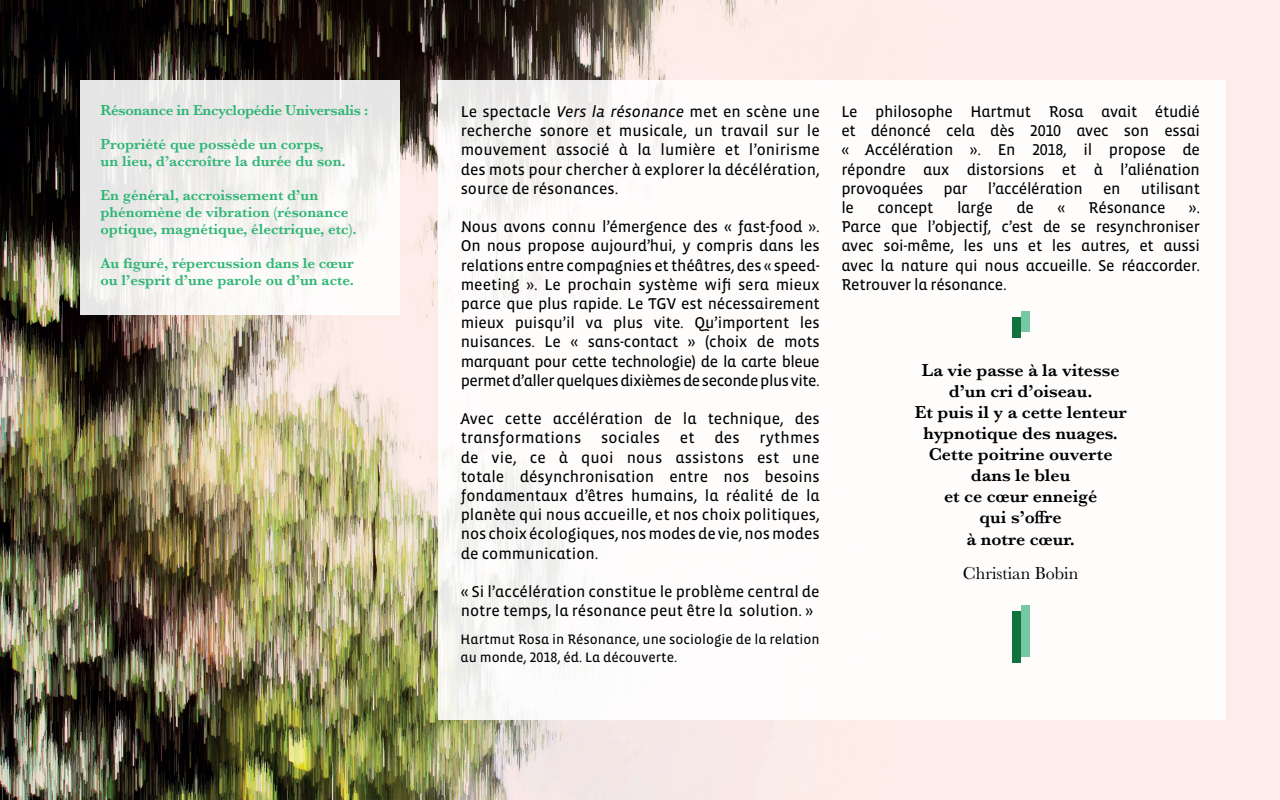
<style>
.page{position:relative;width:1280px;height:800px;background:#fff}
.page>*{position:absolute;margin:0;border:0;box-sizing:border-box;transform-origin:0 0}
.t1{font:600 18px/21.1px "Baskerville";color:#000001;text-align:center}
.t2{font:18px "Baskerville";color:#000001}
.t3{font:16px/19.2px "Vista Sans Alt Reg";letter-spacing:-.015em;color:#000001;text-align:justify}
.t4{font:600 15px/17px "Baskerville";color:#2db574}
.t5{font:600 15px "Baskerville";letter-spacing:-.02em;color:#2db574}
.t6{font:14px/18px "Vista Sans Alt Reg";color:#000001}
.s1{font-family:"Vista Sans Reg";font-style:italic}
</style>
<div class="page">
<img style="left:0;top:0;width:1280px;height:800px">
<div style="left:439px;top:80px;width:787px;height:640px;background:#fff"></div>
<svg style="left:80px;top:80px;width:320px;height:235px;fill:#efeeeb"></svg>
<div style="left:1012px;top:611px;width:9px;height:52px;background:#11723e"></div>
<div style="left:1021px;top:605px;width:9px;height:51px;background:#76c8a4"></div>
<div style="left:1012px;top:317px;width:9px;height:21px;background:#11723e"></div>
<div style="left:1021px;top:311px;width:9px;height:21px;background:#76c8a4"></div>
<p class="t5" style="left:100px;top:100px;width:270px">Résonance in Encyclopédie Universalis :</p>
<p class="t4" style="left:100px;top:136px;width:247px">Propriété que possède un corps,<br>un lieu, d’accroître la durée du son.</p>
<p class="t4" style="left:100px;top:187px;width:258px">En général, accroissement d’un phénomène de vibration (résonance optique, magnétique, électrique, etc).</p>
<p class="t4" style="left:100px;top:255px;width:255px">Au figuré, répercussion dans le cœur ou l’esprit d’une parole ou d’un acte.</p>
<p class="t3" style="left:461px;top:102px;width:361px">Le spectacle <span class="s1">Vers la résonance</span> met en scène une recherche sonore et musicale, un travail sur le mouvement associé à la lumière et l’onirisme des mots pour chercher à explorer la décélération, source de résonances.</p>
<p class="t3" style="left:461px;top:217px;width:361px">Nous avons connu l’émergence des « fast-food ».<br>On nous propose aujourd’hui, y compris dans les relations entre compagnies et théâtres, des « speed&shy;meeting ». Le prochain système wifi sera mieux parce que plus rapide. Le TGV est nécessairement mieux puisqu’il va plus vite. Qu’importent les nuisances. Le « sans-contact » (choix de mots marquant pour cette technologie) de la carte bleue permet d’aller quelques dixièmes de seconde plus vite.</p>
<p class="t3" style="left:461px;top:409px;width:361px">Avec cette accélération de la technique, des transformations sociales et des rythmes de vie, ce à quoi nous assistons est une totale désynchronisation entre nos besoins fondamentaux d’êtres humains, la réalité de la planète qui nous accueille, et nos choix politiques, nos choix écologiques, nos modes de vie, nos modes de communication.</p>
<p class="t3" style="left:461px;top:582px;width:361px">« Si l’accélération constitue le problème central de notre temps, la résonance peut être la solution. »</p>
<p class="t6" style="left:461px;top:631px;width:361px">Hartmut Rosa in Résonance, une sociologie de la relation au monde, 2018, éd. La découverte.</p>
<p class="t3" style="left:841px;top:102px;width:360px">Le philosophe Hartmut Rosa avait étudié et dénoncé cela dès 2010 avec son essai « Accélération ». En 2018, il propose de répondre aux distorsions et à l’aliénation provoquées</p>
<p class="t3" style="left:944px;top:179px;width:26px">par</p>
<p class="t3" style="left:988px;top:179px;width:97px">l’accélération</p>
<p class="t3" style="left:1103px;top:179px;width:19px">en</p>
<p class="t3" style="left:1141px;top:179px;width:61px">utilisant</p>
<p class="t3" style="left:841px;top:198px;width:14px">le</p>
<p class="t3" style="left:878px;top:198px;width:58px">concept</p>
<p class="t3" style="left:957px;top:198px;width:37px">large</p>
<p class="t3" style="left:1016px;top:198px;width:19px">de</p>
<p class="t3" style="left:1057px;top:198px;width:9px">«</p>
<p class="t3" style="left:1089px;top:198px;width:78px">Résonance</p>
<p class="t3" style="left:841px;top:198px;width:360px;text-indent:348px">».<br>Parce que l’objectif, c’est de se resynchroniser avec soi-même, les uns et les autres, et aussi avec la nature qui nous accueille. Se réaccorder.<br>Retrouver la résonance.</p>
<p class="t1" style="left:915px;top:360px;width:213px">La vie passe à la vitesse d’un cri d’oiseau.<br>Et puis il y a cette lenteur hypnotique des nuages.<br>Cette poitrine ouverte dans le bleu<br>et ce cœur enneigé<br>qui s’offre<br>à notre cœur.</p>
<p class="t2" style="left:963px;top:562px;width:117px">Christian Bobin</p>
</div>
